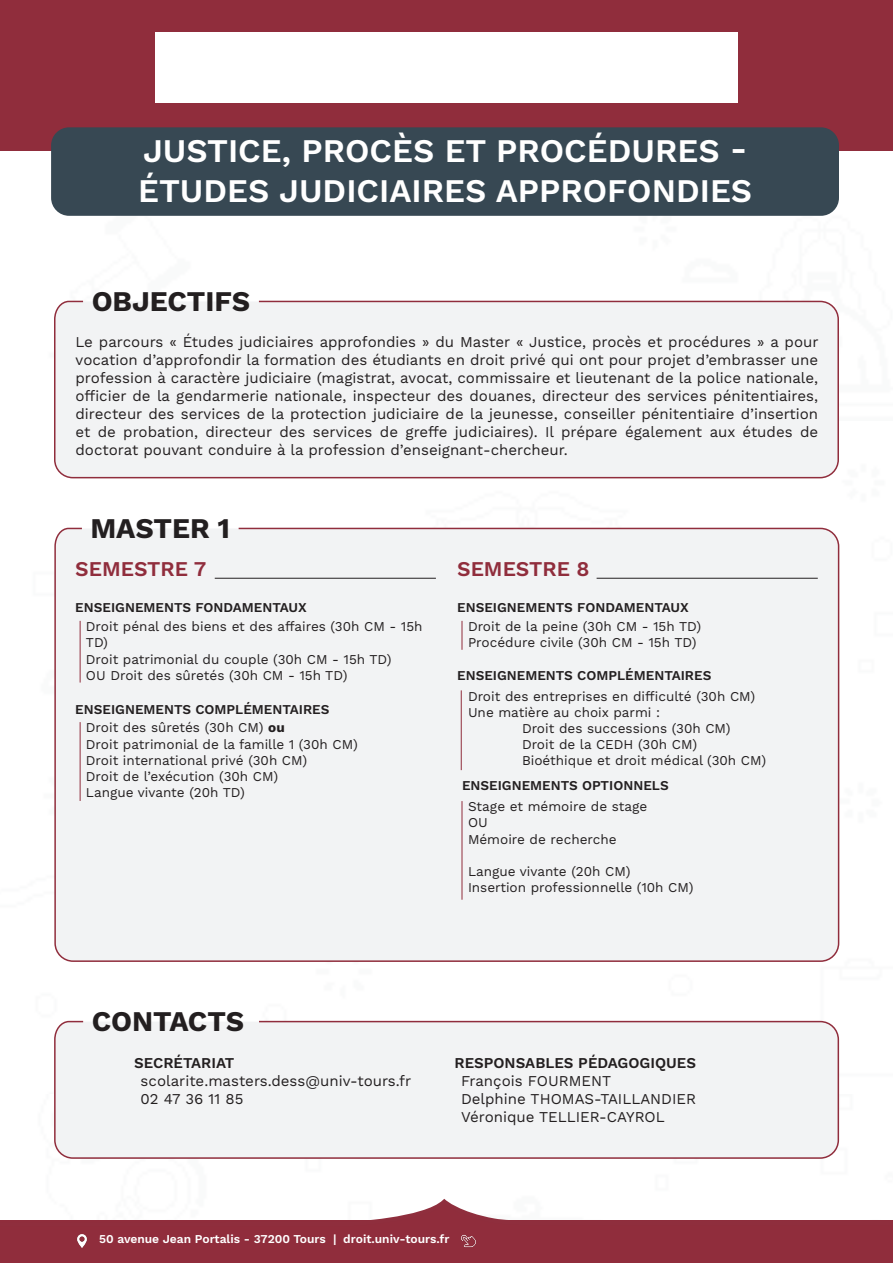
<style>
.page{position:relative;width:893px;height:1263px;background:#fff}
.page>*{position:absolute;margin:0;border:0;box-sizing:border-box;transform-origin:0 0}
.t1{font:600 33px "Work Sans";color:#fff}
.Master{font:700 28.5px "Work Sans";color:#231f20}
.Semestre{font:600 21px "Work Sans";color:#902d3c}
.Texte{font:15px/18px "Work Sans";color:#231f20;text-align:justify}
.Enseignements{font:600 15px "Work Sans";color:#231f20}
.Texte-2{font:13.5px/16.2px "Work Sans";color:#231f20}
.Enseignements-2{font:600 13.5px "Work Sans";color:#231f20}
.Semestre-2{font:600 12px "Work Sans";color:#fff}
.s1{font-weight:700}
</style>
<div class="page">
<div style="left:0;top:0;width:893px;height:151px;background:#902d3c"></div>
<div style="left:51px;top:127px;width:788px;height:89px;background:#374853;border-radius:18px"></div>
<div style="left:155px;top:32px;width:583px;height:71px;background:#fff"></div>
<div style="left:0;top:1221px;width:893px;height:42px;background:#902d3c"></div>
<img style="left:77px;top:1235px;width:10px;height:12px">
<img style="left:461px;top:1235px;width:15px;height:13px">
<svg style="left:0;top:1199px;width:893px;height:22px"></svg>
<div style="left:54px;top:300px;width:785px;height:179px;background:#f2f3f4"></div>
<div style="left:54px;top:527px;width:786px;height:435px;background:#f2f3f4"></div>
<hr style="left:215px;top:578px;width:221px;height:1px;background:#231f20">
<hr style="left:597px;top:578px;width:221px;height:1px;background:#231f20">
<hr style="left:80px;top:722px;width:1px;height:79px;background:#902d3c">
<hr style="left:80px;top:621px;width:1px;height:61px;background:#902d3c">
<hr style="left:462px;top:801px;width:1px;height:99px;background:#902d3c">
<svg style="left:462px;top:621px;width:1px;height:29px"></svg>
<hr style="left:461px;top:690px;width:1px;height:80px;background:#902d3c">
<div style="left:54px;top:1020px;width:786px;height:139px;background:#f2f3f4"></div>
<p class="t1" style="left:143px;top:132px;width:606px">JUSTICE, PROCÈS ET PROCÉDURES -</p>
<p class="t1" style="left:138px;top:172px;width:615px">ÉTUDES JUDICIAIRES APPROFONDIES</p>
<p class="Master" style="left:92px;top:285px;width:160px">OBJECTIFS</p>
<p class="Texte" style="left:76px;top:333px;width:744px">Le parcours « Études judiciaires approfondies » du Master « Justice, procès et procédures » a pour vocation d’approfondir la formation des étudiants en droit privé qui ont pour projet d’embrasser une profession à caractère judiciaire (magistrat, avocat, commissaire et lieutenant de la police nationale, officier de la gendarmerie nationale, inspecteur des douanes, directeur des services pénitentiaires, directeur des services de la protection judiciaire de la jeunesse, conseiller pénitentiaire d’insertion et de probation, directeur des services de greffe judiciaires). Il prépare également aux études de doctorat pouvant conduire à la profession d’enseignant-chercheur.</p>
<p class="Master" style="left:90px;top:512px;width:141px">MASTER 1</p>
<p class="Semestre" style="left:75px;top:556px;width:133px">SEMESTRE 7</p>
<p class="Semestre" style="left:457px;top:557px;width:134px">SEMESTRE 8</p>
<p class="Enseignements-2" style="left:75px;top:599px;width:233px">ENSEIGNEMENTS FONDAMENTAUX</p>
<p class="Texte-2" style="left:86px;top:619px;width:338px">Droit pénal des biens et des affaires (30h CM - 15h<br>TD)</p>
<p class="Texte-2" style="left:86px;top:651px;width:307px">Droit patrimonial du couple (30h CM - 15h TD)</p>
<p class="Texte-2" style="left:86px;top:668px;width:263px">OU Droit des sûretés (30h CM - 15h TD)</p>
<p class="Enseignements-2" style="left:75px;top:702px;width:256px">ENSEIGNEMENTS COMPLÉMENTAIRES</p>
<p class="Texte-2" style="left:86px;top:720px;width:200px">Droit des sûretés (30h CM) <span class="s1">ou</span></p>
<p class="Texte-2" style="left:86px;top:736px;width:273px">Droit patrimonial de la famille 1 (30h CM)</p>
<p class="Texte-2" style="left:86px;top:753px;width:223px">Droit international privé (30h CM)</p>
<p class="Texte-2" style="left:86px;top:769px;width:194px">Droit de l’exécution (30h CM)</p>
<p class="Texte-2" style="left:86px;top:785px;width:160px">Langue vivante (20h TD)</p>
<p class="Enseignements-2" style="left:457px;top:599px;width:233px">ENSEIGNEMENTS FONDAMENTAUX</p>
<p class="Texte-2" style="left:468px;top:619px;width:235px">Droit de la peine (30h CM - 15h TD)</p>
<p class="Texte-2" style="left:468px;top:635px;width:230px">Procédure civile (30h CM - 15h TD)</p>
<p class="Enseignements-2" style="left:457px;top:668px;width:256px">ENSEIGNEMENTS COMPLÉMENTAIRES</p>
<p class="Texte-2" style="left:468px;top:688px;width:289px">Droit des entreprises en difficulté (30h CM)</p>
<p class="Texte-2" style="left:468px;top:705px;width:194px">Une matière au choix parmi :</p>
<p class="Texte-2" style="left:522px;top:721px;width:210px">Droit des successions (30h CM)</p>
<p class="Texte-2" style="left:522px;top:737px;width:177px">Droit de la CEDH (30h CM)</p>
<p class="Texte-2" style="left:522px;top:753px;width:246px">Bioéthique et droit médical (30h CM)</p>
<p class="Enseignements-2" style="left:462px;top:777px;width:208px">ENSEIGNEMENTS OPTIONNELS</p>
<p class="Texte-2" style="left:468px;top:799px;width:181px">Stage et mémoire de stage</p>
<p class="Texte-2" style="left:468px;top:815px;width:21px">OU</p>
<p class="Texte-2" style="left:468px;top:831px;width:150px">Mémoire de recherche</p>
<p class="Texte-2" style="left:468px;top:864px;width:164px">Langue vivante (20h CM)</p>
<p class="Texte-2" style="left:468px;top:880px;width:227px">Insertion professionnelle (10h CM)</p>
<p class="Master" style="left:92px;top:1005px;width:154px">CONTACTS</p>
<p class="Enseignements" style="left:134px;top:1054px;width:102px">SECRÉTARIAT</p>
<p class="Texte" style="left:141px;top:1073px;width:272px">scolarite.masters.dess@univ-tours.fr</p>
<p class="Texte" style="left:141px;top:1091px;width:104px">02 47 36 11 85</p>
<p class="Enseignements" style="left:454px;top:1054px;width:243px">RESPONSABLES PÉDAGOGIQUES</p>
<p class="Texte" style="left:461px;top:1073px;width:152px">François FOURMENT</p>
<p class="Texte" style="left:461px;top:1091px;width:237px">Delphine THOMAS-TAILLANDIER</p>
<p class="Texte" style="left:461px;top:1109px;width:205px">Véronique TELLIER-CAYROL</p>
<p class="Semestre-2" style="left:99px;top:1232px;width:239px">50 avenue Jean Portalis - 37200 Tours |</p>
<p class="Semestre-2" style="left:343px;top:1232px;width:108px">droit.univ-tours.fr</p>
</div>
